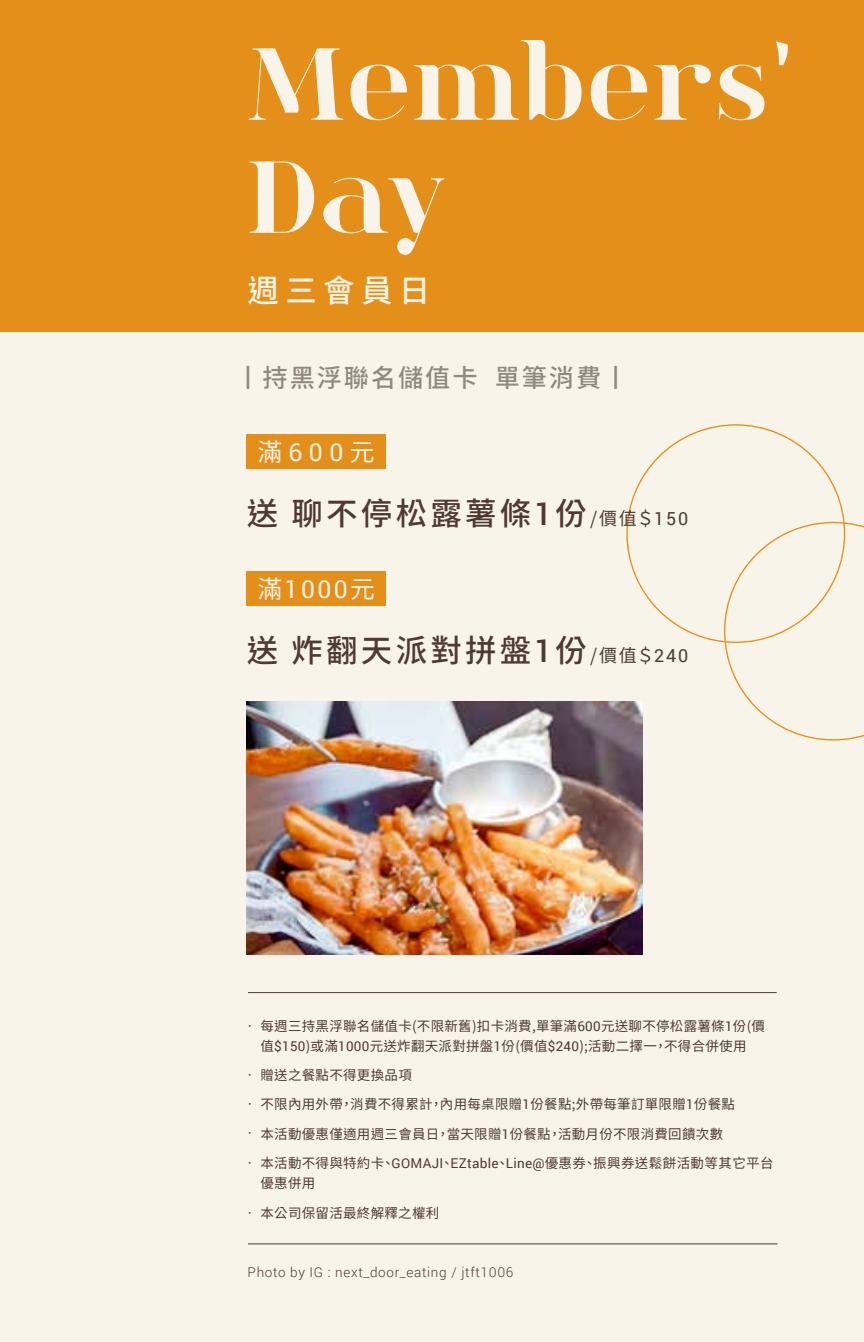
<style>
.page{position:relative;width:864px;height:1342px;background:#fff}
.page>*{position:absolute;margin:0;border:0;box-sizing:border-box;transform-origin:0 0}
.t1{font:700 107.33px/113.2px "spinwerad";letter-spacing:.03em;color:#f9f4e9;scale:.96 1}
.t2{font:500 31.5px "Noto Sans CJ Ktc";letter-spacing:.1em;color:#4f3a31}
.t3{font:500 31.5px "Noto Sans CJ Ktc";letter-spacing:.2em;color:#f9f4e9}
.t4{font:500 25.2px "Noto Sans CJ Ktc";letter-spacing:.075em;color:#918980}
.t5{font:24.75px "Roboto";letter-spacing:.1em;color:#f9f4e9}
.t6{font:13.5px "Noto Sans CJ Ktc";letter-spacing:.02em;color:#4f3a31}
.t7{font:300 13.5px "Roboto";letter-spacing:.05em;color:#4f3a31}
.s1{font-family:"Noto Sans CJ Ktc"}
.s2{font-family:"Roboto"}
.s3{font-weight:400;font-size:18px}
.s4{font-family:"Roboto";font-weight:400;font-size:18px}
</style>
<div class="page">
<div style="left:0;top:0;width:863px;height:1342px;background:#f9f4e9"></div>
<div style="left:0;top:0;width:863px;height:331px;background:#e48f1a"></div>
<svg style="left:723px;top:522px;width:140px;height:218px"></svg>
<div style="left:247px;top:572px;width:139px;height:34px;background:#e48f1a"></div>
<div style="left:247px;top:434px;width:139px;height:34px;background:#e48f1a"></div>
<hr style="left:248px;top:992px;width:528px;height:1px;background:#4f3a31">
<hr style="left:248px;top:1243px;width:529px;height:1px;background:#4f3a31">
<img style="left:246px;top:701px;width:396px;height:253px">
<h1 class="t1" style="left:247px;top:23px;width:568px">Members'<br>Day</h1>
<h2 class="t3" style="left:247px;top:273px;width:184px">週三會員日</h2>
<h3 class="t4" style="left:235px;top:364px;width:394px">丨持黑浮聯名儲值卡 單筆消費丨</h3>
<h3 class="t5" style="left:257px;top:435px;width:119px"><span class="s1">滿</span>600<span class="s1">元</span></h3>
<h2 class="t2" style="left:246px;top:495px;width:443px">送 聊不停松露薯條<span class="s2">1</span>份<span class="s3">/價值＄</span><span class="s4">150</span></h2>
<h3 class="t5" style="left:257px;top:572px;width:119px"><span class="s1">滿</span>1000<span class="s1">元</span></h3>
<h2 class="t2" style="left:247px;top:632px;width:443px">送 炸翻天派對拼盤<span class="s2">1</span>份<span class="s3">/價值＄</span><span class="s4">240</span></h2>
<p class="t6" style="left:243px;top:1018px;width:523px">• 每週三持黑浮聯名儲值卡(不限新舊)扣卡消費,單筆滿<span class="s2">600</span>元送聊不停松露薯條<span class="s2">1</span>份(價</p>
<p class="t6" style="left:243px;top:1067px;width:170px">• 贈送之餐點不得更換品項</p>
<p class="t6" style="left:243px;top:1097px;width:493px">• 不限內用外帶，消費不得累計，內用每桌限贈<span class="s2">1</span>份餐點;外帶每筆訂單限贈<span class="s2">1</span>份餐點</p>
<p class="t6" style="left:243px;top:1126px;width:481px">• 本活動優惠僅適用週三會員日，當天限贈<span class="s2">1</span>份餐點，活動月份不限消費回饋次數</p>
<p class="t6" style="left:243px;top:1155px;width:532px">• 本活動不得與特約卡、<span class="s2">GOMAJI</span>、<span class="s2">EZtable</span>、<span class="s2">Line@</span>優惠券、振興券送鬆餅活動等其它平台</p>
<p class="t6" style="left:243px;top:1205px;width:198px">• 本公司保留活最終解釋之權利</p>
<p class="t6" style="left:260px;top:1038px;width:487px">值<span class="s2">$150</span>)或滿<span class="s2">1000</span>元送炸翻天派對拼盤<span class="s2">1</span>份(價值<span class="s2">$240</span>);活動二擇一，不得合併使用</p>
<p class="t6" style="left:260px;top:1175px;width:56px">優惠併用</p>
<p class="t7" style="left:247px;top:1263px;width:267px">Photo by IG : next_door_eating / jtft1006</p>
</div>
